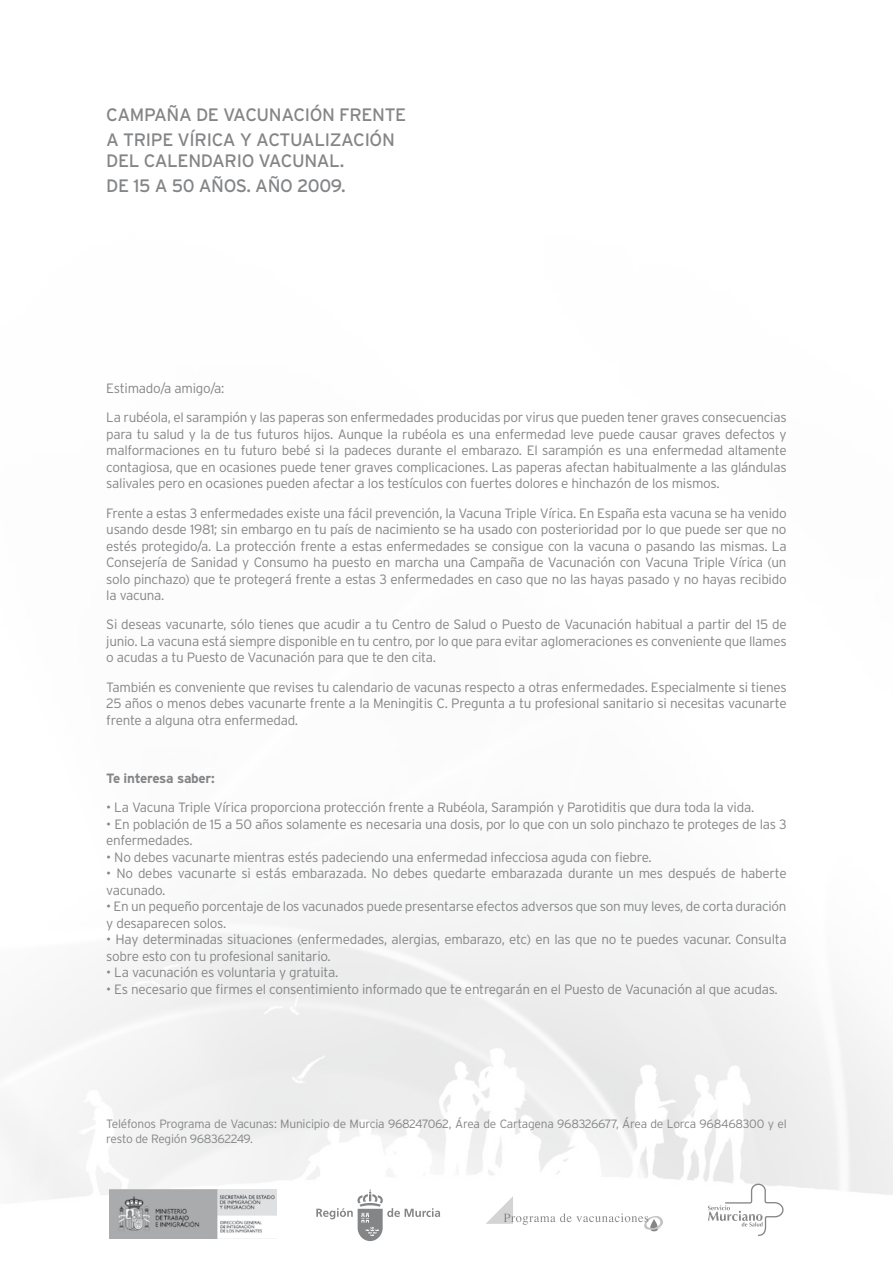
<style>
.page{position:relative;width:893px;height:1263px;background:#fff}
.page>*{position:absolute;margin:0;border:0;box-sizing:border-box;transform-origin:0 0}
.t1{font:18px/25.2px "Interstate";letter-spacing:-.02em;color:#848587}
.t2{font:300 13.5px/16.5px "Interstate";letter-spacing:-.02em;color:#848587}
.t3{font:700 13.5px "Interstate";letter-spacing:-.025em;color:#848587}
.t4{font:300 12px/14.4px "Interstate";letter-spacing:-.02em;color:#848587}
</style>
<div class="page">
<svg style="left:316px;top:1189px;width:124px;height:52px"></svg>
<svg style="left:708px;top:1183px;width:76px;height:53px"></svg>
<svg style="left:486px;top:1196px;width:177px;height:35px"></svg>
<img style="left:109px;top:1189px;width:168px;height:50px">
<h1 class="t1" style="left:106px;top:102px;width:302px">CAMPAÑA DE VACUNACIÓN FRENTE<br>A TRIPE VÍRICA Y ACTUALIZACIÓN</h1>
<h1 class="t1" style="left:106px;top:148px;width:241px">DEL CALENDARIO VACUNAL.<br>DE 15 A 50 AÑOS. AÑO 2009.</h1>
<p class="t2" style="left:106px;top:373px;width:682px;line-height:29.2px">Estimado/a amigo/a:<br>La rubéola, el sarampión y las paperas son enfermedades producidas por virus que pueden tener graves consecuencias</p>
<p class="t2" style="left:106px;top:426px;width:682px;text-align:justify">para tu salud y la de tus futuros hijos. Aunque la rubéola es una enfermedad leve puede causar graves defectos y malformaciones en tu futuro bebé si la padeces durante el embarazo. El sarampión es una enfermedad altamente contagiosa, que en ocasiones puede tener graves complicaciones. Las paperas afectan habitualmente a las glándulas salivales pero en ocasiones pueden afectar a los testículos con fuertes dolores e hinchazón de los mismos.</p>
<p class="t2" style="left:106px;top:504px;width:682px;text-align:justify">Frente a estas 3 enfermedades existe una fácil prevención, la Vacuna Triple Vírica. En España esta vacuna se ha venido usando desde 1981; sin embargo en tu país de nacimiento se ha usado con posterioridad por lo que puede ser que no estés protegido/a. La protección frente a estas enfermedades se consigue con la vacuna o pasando las mismas. La Consejería de Sanidad y Consumo ha puesto en marcha una Campaña de Vacunación con Vacuna Triple Vírica (un solo pinchazo) que te protegerá frente a estas 3 enfermedades en caso que no las hayas pasado y no hayas recibido la vacuna.</p>
<p class="t2" style="left:106px;top:616px;width:682px;text-align:justify">Si deseas vacunarte, sólo tienes que acudir a tu Centro de Salud o Puesto de Vacunación habitual a partir del 15 de junio. La vacuna está siempre disponible en tu centro, por lo que para evitar aglomeraciones es conveniente que llames o acudas a tu Puesto de Vacunación para que te den cita.</p>
<p class="t2" style="left:106px;top:678px;width:682px;text-align:justify">También es conveniente que revises tu calendario de vacunas respecto a otras enfermedades. Especialmente si tienes 25 años o menos debes vacunarte frente a la Meningitis C. Pregunta a tu profesional sanitario si necesitas vacunarte frente a alguna otra enfermedad.</p>
<p class="t3" style="left:106px;top:771px;width:110px">Te interesa saber:</p>
<p class="t2" style="left:106px;top:799px;width:649px">• La Vacuna Triple Vírica proporciona protección frente a Rubéola, Sarampión y Parotiditis que dura toda la vida.</p>
<p class="t2" style="left:106px;top:816px;width:682px">• En población de 15 a 50 años solamente es necesaria una dosis, por lo que con un solo pinchazo te proteges de las 3 enfermedades.</p>
<p class="t2" style="left:106px;top:849px;width:547px">• No debes vacunarte mientras estés padeciendo una enfermedad infecciosa aguda con fiebre.</p>
<p class="t2" style="left:106px;top:865px;width:682px">• No debes vacunarte si estás embarazada. No debes quedarte embarazada durante un mes después de haberte vacunado.</p>
<p class="t2" style="left:106px;top:898px;width:682px">• En un pequeño porcentaje de los vacunados puede presentarse efectos adversos que son muy leves, de corta duración y desaparecen solos.</p>
<p class="t2" style="left:106px;top:931px;width:682px">• Hay determinadas situaciones (enfermedades, alergias, embarazo, etc) en las que no te puedes vacunar. Consulta sobre esto con tu profesional sanitario.</p>
<p class="t2" style="left:106px;top:964px;width:233px">• La vacunación es voluntaria y gratuita.</p>
<p class="t2" style="left:106px;top:981px;width:673px">• Es necesario que firmes el consentimiento informado que te entregarán en el Puesto de Vacunación al que acudas.</p>
<p class="t4" style="left:106px;top:1117px;width:682px">Teléfonos Programa de Vacunas: Municipio de Murcia 968247062, Área de Cartagena 968326677, Área de Lorca 968468300 y el resto de Región 968362249.</p>
</div>
